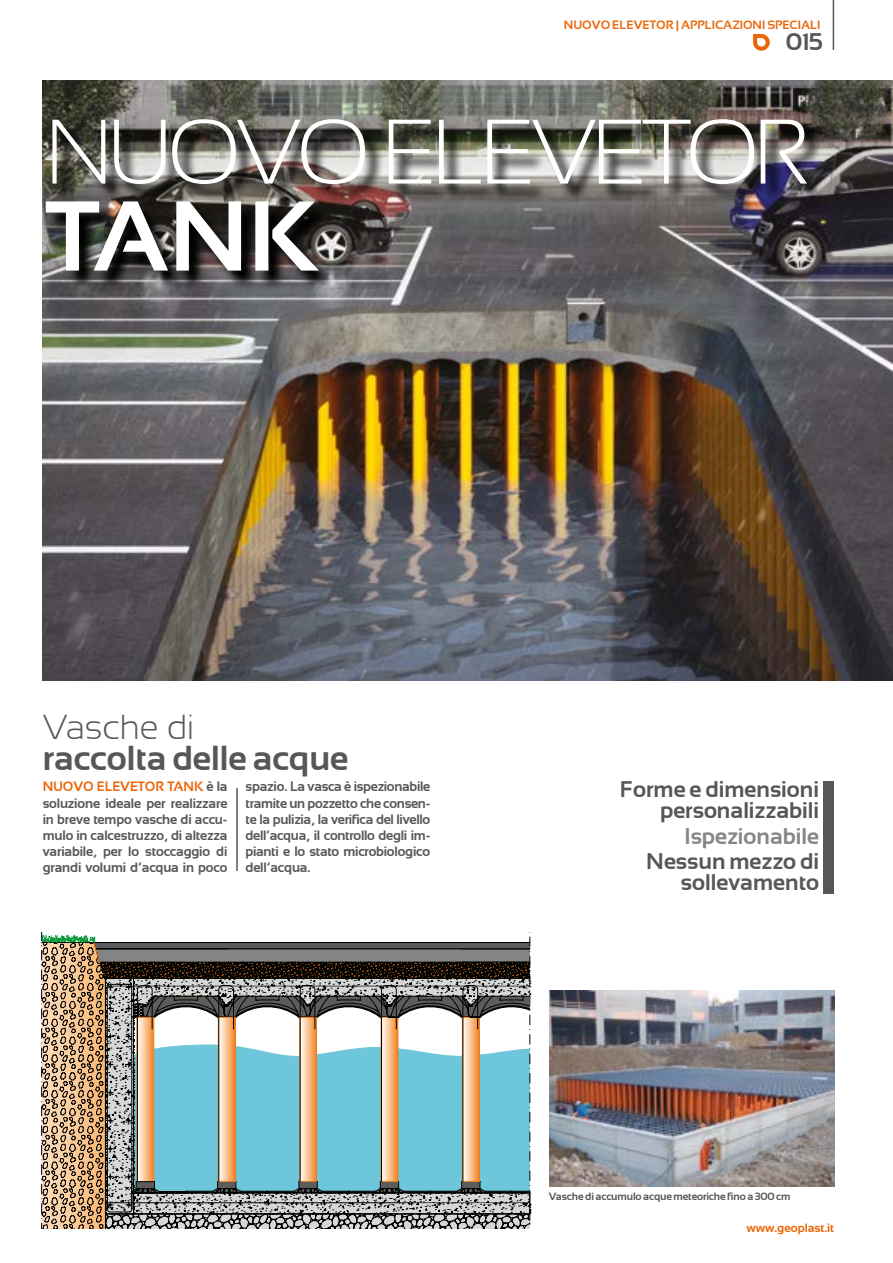
<style>
.page{position:relative;width:893px;height:1263px;background:#fff}
.page>*{position:absolute;margin:0;border:0;box-sizing:border-box;transform-origin:0 0}
.t1{font:700 99px "Sansation";color:#fff}
.t2{font:300 91.5px "Sansation";letter-spacing:-.05em;color:#fff}
.t3{font:700 34.5px "Sansation";color:#575756}
.t4{font:300 34.5px "Sansation";color:#575756}
.t5{font:700 24px "Sansation";color:#575756}
.t6{font:700 22.5px/21px "Sansation";color:#575756;text-align:right}
.t7{font:700 22.5px "Sansation";color:#878787}
.t8{font:700 13.5px/16.2px "Sansation";letter-spacing:-.01em;color:#575756;text-align:justify}
.t9{font:700 12px "Sansation";color:#ec6608}
.t10{font:700 10.5px "Sansation";letter-spacing:-.01em;color:#575756}
.s1{color:#ec6608}
</style>
<div class="page">
<div style="left:823px;top:781px;width:10px;height:112px;background:#575756"></div>
<img style="left:43px;top:81px;width:850px;height:599px">
<img style="left:48px;top:122px;width:776px;height:167px">
<hr style="left:236px;top:788px;width:2px;height:83px;background:#575756">
<hr style="left:274px;top:1256px;width:117px;height:1px;background:#010202">
<hr style="left:397px;top:1256px;width:133px;height:1px;background:#010202">
<svg style="left:41px;top:932px;width:490px;height:297px;background:#93a29d"></svg>
<img style="left:549px;top:991px;width:285px;height:195px">
<hr style="left:833px;top:0;width:1px;height:50px;background:#575756">
<svg style="left:753px;top:34px;width:17px;height:17px"></svg>
<p class="t9" style="left:564px;top:18px;width:258px">NUOVO ELEVETOR | APPLICAZIONI SPECIALI</p>
<h3 class="t5" style="left:786px;top:28px;width:38px">015</h3>
<h2 class="t2" style="left:46px;top:102px;width:764px">NUOVO ELEVETOR</h2>
<h1 class="t1" style="left:46px;top:180px;width:275px">TANK</h1>
<h3 class="t4" style="left:43px;top:708px;width:153px">Vasche di</h3>
<h3 class="t3" style="left:43px;top:739px;width:307px">raccolta delle acque</h3>
<p class="t8" style="left:43px;top:779px;width:186px"><span class="s1">NUOVO ELEVETOR TANK</span> è la soluzione ideale per realizzare in breve tempo vasche di accu&shy;mulo in calcestruzzo, di altezza variabile, per lo stoccaggio di grandi volumi d’acqua in poco</p>
<p class="t8" style="left:245px;top:779px;width:186px">spazio. La vasca è ispezionabile tramite un pozzetto che consen&shy;te la pulizia, la verifica del livello dell’acqua, il controllo degli im&shy;pianti e lo stato microbiologico dell’acqua.</p>
<h3 class="t6" style="left:620px;top:779px;width:201px">Forme e dimensioni personalizzabili</h3>
<h3 class="t7" style="left:684px;top:823px;width:136px">Ispezionabile</h3>
<h3 class="t6" style="left:646px;top:850px;width:174px">Nessun mezzo di sollevamento</h3>
<p class="t10" style="left:549px;top:1190px;width:243px">Vasche di accumulo acque meteoriche fino a 300 cm</p>
<p class="t9" style="left:746px;top:1221px;width:89px">www.geoplast.it</p>
</div>
